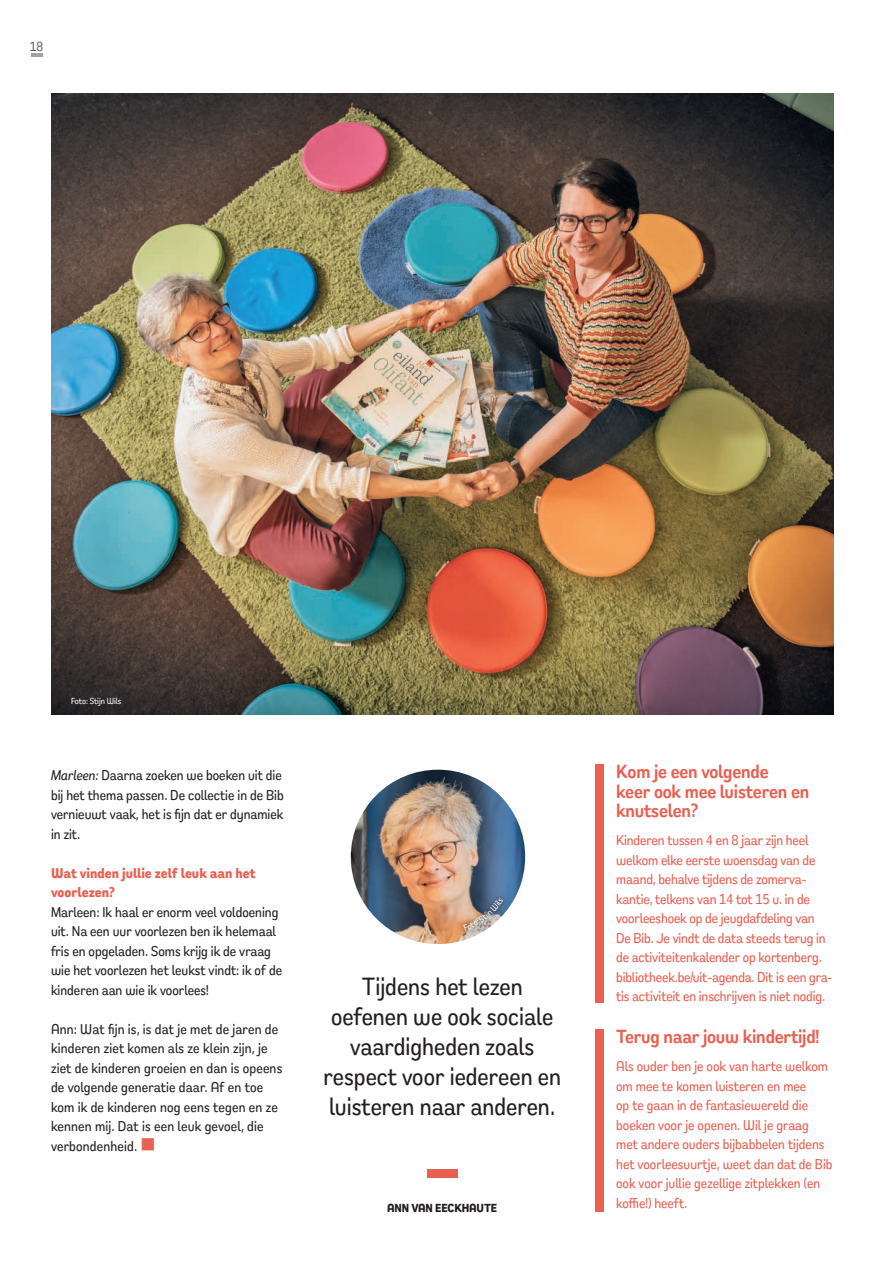
<style>
.page{position:relative;width:893px;height:1263px;background:#fff}
.page>*{position:absolute;margin:0;border:0;box-sizing:border-box;transform-origin:0 0}
.t1{font:500 25.5px/30px "Remora Sans W1";color:#231f20;text-align:center}
.t2{font:600 19.5px/19.5px "Remora Sans W1";letter-spacing:-.01em;color:#e96051}
.t3{font:500 14.55px/19.5px "Remora Sans W1";letter-spacing:-.01em;color:#e96051}
.t4{font:500 14.55px/19.5px "Remora Sans W1";color:#231f20}
.t5{font:700 14.55px/19.5px "Remora Sans W1";color:#e96051}
.t6{font:500 13.5px "Remora Sans W1";color:#5c6366}
.t7{font:700 12px "Remora Sans W1";letter-spacing:-.01em;color:#231f20}
.t8{font:500 9px "Remora Sans W1";letter-spacing:-.005em;color:#fff}
.s1{font-style:italic}
.s2{color:#e96051}
</style>
<div class="page">
<hr style="left:892px;top:0;width:1px;height:1263px;background:#057166">
<img style="left:51px;top:94px;width:782px;height:620px">
<img style="left:351px;top:770px;width:174px;height:174px;border-radius:87px">
<div style="left:595px;top:764px;width:8px;height:238px;background:#e96051"></div>
<div style="left:595px;top:1029px;width:8px;height:183px;background:#e96051"></div>
<hr style="left:892px;top:34px;width:1px;height:249px;background:#fff">
<hr style="left:31px;top:53px;width:12px;height:4px;background:#9fa1a3">
<div style="left:427px;top:1170px;width:31px;height:8px;background:#e96051"></div>
<svg style="left:448px;top:887px;width:72px;height:55px"></svg>
<p class="t6" style="left:30px;top:38px;width:15px">18</p>
<p class="t8" style="left:71px;top:695px;width:52px">Foto: Stijn Wils</p>
<p class="t4" style="left:51px;top:765px;width:234px"><span class="s1">Marleen:</span> Daarna zoeken we boeken uit die bij het thema passen. De collectie in de Bib vernieuwt vaak, het is fijn dat er dynamiek in zit.</p>
<p class="t5" style="left:51px;top:863px;width:206px">Wat vinden jullie zelf leuk aan het voorlezen?</p>
<p class="t4" style="left:51px;top:902px;width:233px">Marleen: Ik haal er enorm veel voldoening uit. Na een uur voorlezen ben ik helemaal fris en opgeladen. Soms krijg ik de vraag wie het voorlezen het leukst vindt: ik of de kinderen aan wie ik voorlees!</p>
<p class="t4" style="left:51px;top:1019px;width:233px">Ann: Wat fijn is, is dat je met de jaren de kinderen ziet komen als ze klein zijn, je ziet de kinderen groeien en dan is opeens de volgende generatie daar. Af en toe kom ik de kinderen nog eens tegen en ze kennen mij. Dat is een leuk gevoel, die verbondenheid. <span class="s2">■</span></p>
<h1 class="t1" style="left:323px;top:971px;width:239px">Tijdens het lezen oefenen we ook sociale vaardigheden zoals respect voor iedereen en luisteren naar anderen.</h1>
<p class="t7" style="left:387px;top:1200px;width:112px">ANN VAN EECKHAUTE</p>
<h2 class="t2" style="left:616px;top:761px;width:195px">Kom je een volgende<br>keer ook mee luisteren en knutselen?</h2>
<p class="t3" style="left:616px;top:830px;width:218px">Kinderen tussen 4 en 8 jaar zijn heel welkom elke eerste woensdag van de maand, behalve tijdens de zomerva&shy;kantie, telkens van 14 tot 15 u. in de voorleeshoek op de jeugdafdeling van De Bib. Je vindt de data steeds terug in de activiteitenkalender op kortenberg. bibliotheek.be/uit-agenda. Dit is een gra&shy;tis activiteit en inschrijven is niet nodig.</p>
<h2 class="t2" style="left:616px;top:1026px;width:205px">Terug naar jouw kindertijd!</h2>
<p class="t3" style="left:616px;top:1056px;width:218px">Als ouder ben je ook van harte welkom om mee te komen luisteren en mee<br>op te gaan in de fantasiewereld die boeken voor je openen. Wil je graag met andere ouders bijbabbelen tijdens het voorleesuurtje, weet dan dat de Bib ook voor jullie gezellige zitplekken (en koffie!) heeft.</p>
</div>
